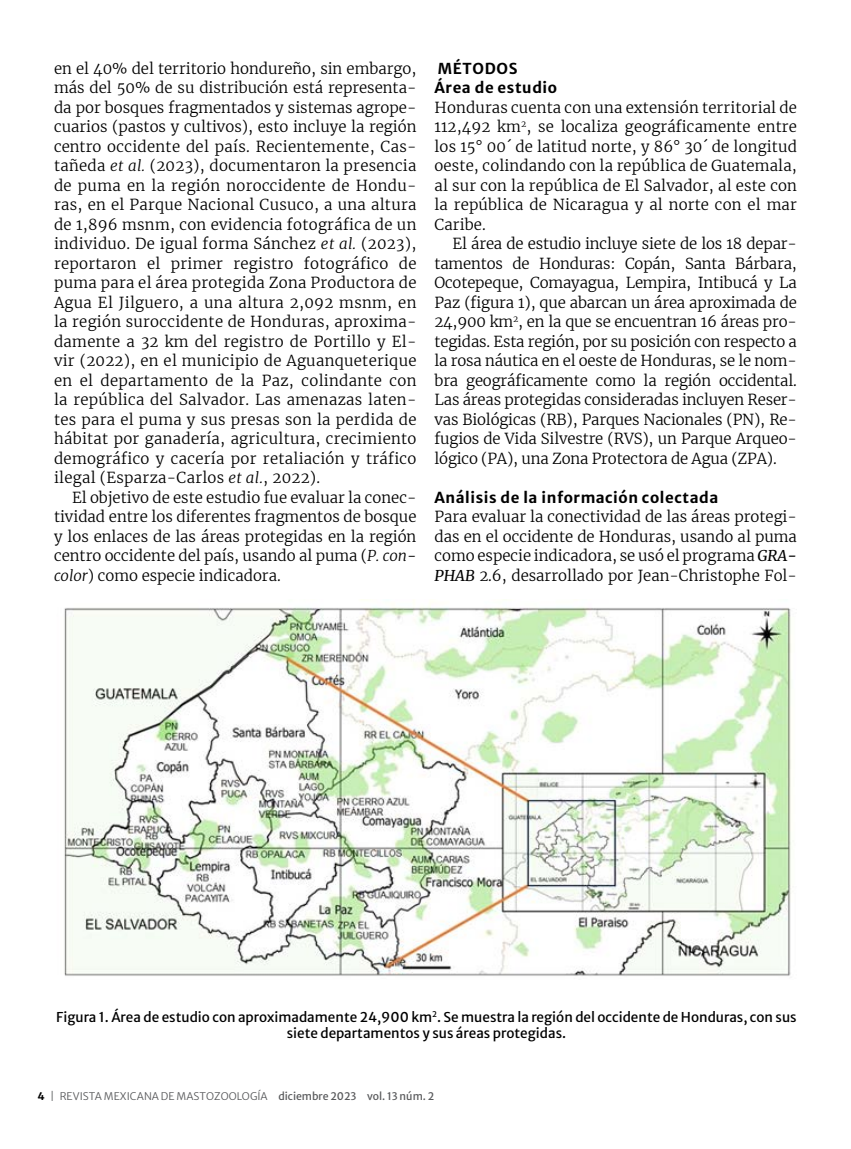
<style>
.page{position:relative;width:851px;height:1149px;background:#fff}
.page>*{position:absolute;margin:0;border:0;box-sizing:border-box;transform-origin:0 0}
.t1{font:300 15px/19.5px "Merriweather";color:#000;text-align:justify}
.t2{font:700 15px/19.5px "Merriweather Sans";letter-spacing:.04em;color:#000}
.t3{font:13.5px/16.2px "Merriweather Sans";color:#000;text-align:center}
.t4{font:300 10.5px "Merriweather Sans";letter-spacing:.005em;color:#58595b}
.s1{font-style:italic}
.s2{font-weight:400;font-style:italic}
.s3{font-weight:700;color:#000}
.s4{font-weight:400}
</style>
<div class="page">
<img style="left:64px;top:599px;width:727px;height:377px">
<p class="t1" style="left:54px;top:58px;width:364px">en el 40% del territorio hondureño, sin embargo, más del 50% de su distribución está representa&shy;da por bosques fragmentados y sistemas agrope&shy;cuarios (pastos y cultivos), esto incluye la región centro occidente del país. Recientemente, Cas&shy;tañeda <span class="s1">et al.</span> (2023), documentaron la presencia de puma en la región noroccidente de Hondu&shy;ras, en el Parque Nacional Cusuco, a una altura de 1,896 msnm, con evidencia fotográfica de un individuo. De igual forma Sánchez <span class="s1">et al.</span> (2023), reportaron el primer registro fotográfico de puma para el área protegida Zona Productora de Agua El Jilguero, a una altura 2,092 msnm, en la región suroccidente de Honduras, aproxima&shy;damente a 32 km del registro de Portillo y El&shy;vir (2022), en el municipio de Aguanqueterique en el departamento de la Paz, colindante con la república del Salvador. Las amenazas laten&shy;tes para el puma y sus presas son la perdida de hábitat por ganadería, agricultura, crecimiento demográfico y cacería por retaliación y tráfico ilegal (Esparza-Carlos <span class="s1">et al.</span>, 2022).</p>
<p class="t1" style="left:54px;top:487px;width:364px;text-indent:18px">El objetivo de este estudio fue evaluar la conec&shy;tividad entre los diferentes fragmentos de bosque y los enlaces de las áreas protegidas en la región centro occidente del país, usando al puma (<span class="s1">P. con&shy;color</span>) como especie indicadora.</p>
<p class="t2" style="left:434px;top:57px;width:124px">métodos<br>Área de estudio</p>
<p class="t1" style="left:434px;top:97px;width:364px">Honduras cuenta con una extensión territorial de 112,492 km<sup>2</sup>, se localiza geográficamente entre los 15° 00´ de latitud norte, y 86° 30´ de longitud oeste, colindando con la república de Guatemala, al sur con la república de El Salvador, al este con la república de Nicaragua y al norte con el mar Caribe.</p>
<p class="t1" style="left:434px;top:233px;width:364px;text-indent:18px">El área de estudio incluye siete de los 18 depar&shy;tamentos de Honduras: Copán, Santa Bárbara, Ocotepeque, Comayagua, Lempira, Intibucá y La Paz (figura 1), que abarcan un área aproximada de 24,900 km<sup>2</sup>, en la que se encuentran 16 áreas pro&shy;tegidas. Esta región, por su posición con respecto a la rosa náutica en el oeste de Honduras, se le nom&shy;bra geográficamente como la región occidental.<br>Las áreas protegidas consideradas incluyen Reser&shy;vas Biológicas (RB), Parques Nacionales (PN), Re&shy;fugios de Vida Silvestre (RVS), un Parque Arqueo&shy;lógico (PA), una Zona Protectora de Agua (ZPA).</p>
<p class="t2" style="left:434px;top:486px;width:285px">Análisis de la información colectada</p>
<p class="t1" style="left:434px;top:506px;width:364px">Para evaluar la conectividad de las áreas protegi&shy;das en el occidente de Honduras, usando al puma como especie indicadora, se usó el programa <span class="s2">GRA-PHAB</span> 2.6, desarrollado por Jean-Christophe Fol-</p>
<p class="t3" style="left:56px;top:1006px;width:741px">Figura 1. Área de estudio con aproximadamente 24,900 km<sup>2</sup>. Se muestra la región del occidente de Honduras, con sus siete departamentos y sus áreas protegidas.</p>
<p class="t4" style="left:38px;top:1086px;width:398px"><span class="s3">4</span> | REVISTA MEXICANA DE MASTOZOOLOGÍA <span class="s4">diciembre 2023 vol. 13 núm. 2</span></p>
</div>
